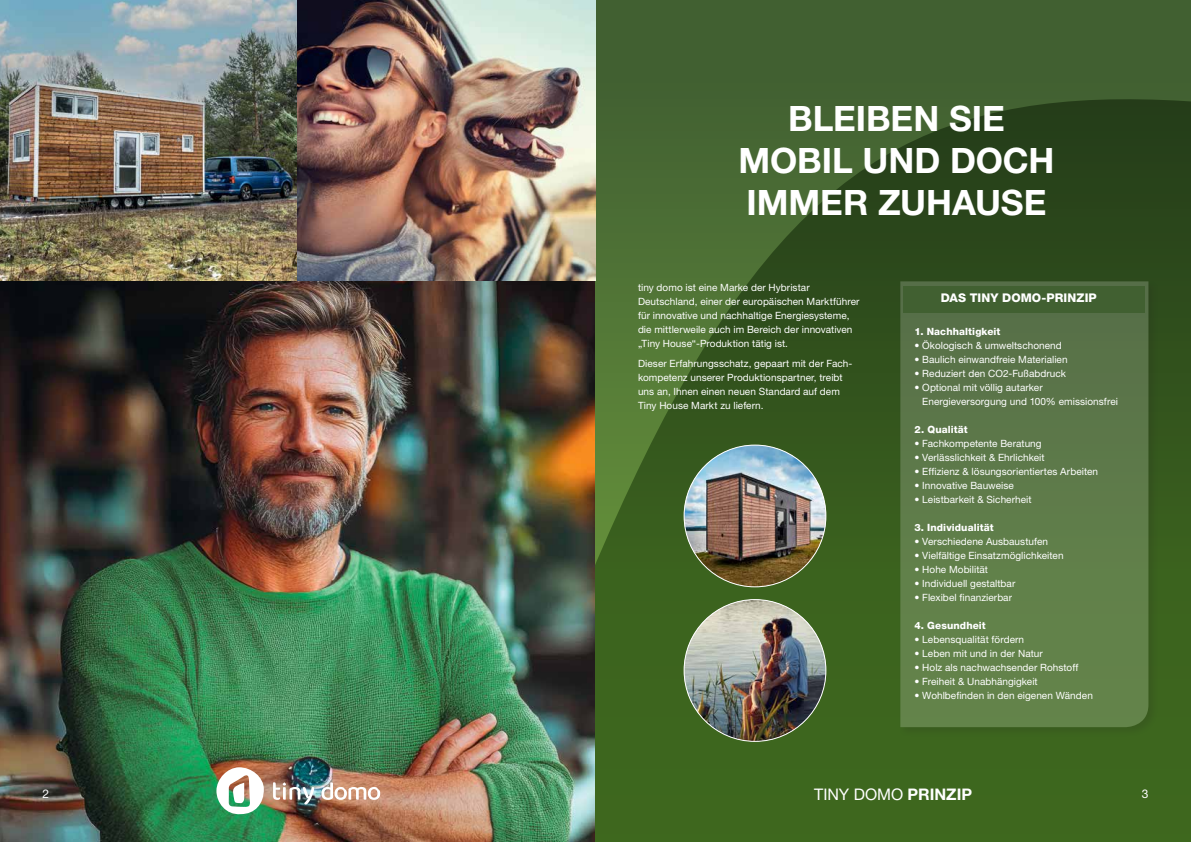
<style>
.page{position:relative;width:1191px;height:842px;background:#fff}
.page>*{position:absolute;margin:0;border:0;box-sizing:border-box;transform-origin:0 0}
.t1{font:700 35px/42px "Helvetica Neue LT Std";letter-spacing:-.005em;color:#fff}
.t2{font:16px "Helvetica Neue LT Std";letter-spacing:-.005em;color:#fff}
.t3{font:800 12px "Helvetica Neue LT Std";color:#fff}
.t4{font:12px "Helvetica Neue LT Std";color:#fff}
.t5{font:10px/14px "Helvetica Neue LT Std";letter-spacing:.005em;color:#fff}
.t6{font:800 10px "Helvetica Neue LT Std";letter-spacing:.01em;color:#fff}
.s1{font-weight:700}
</style>
<div class="page">
<img style="left:0;top:281px;width:595px;height:561px">
<div style="left:595px;top:0;width:596px;height:842px;background:#416031"></div>
<svg style="left:595px;top:98px;width:596px;height:744px;background:#3a5d22"></svg>
<div style="left:898px;top:279px;width:260px;height:458px;background:#231f20;opacity:.75"></div>
<svg style="left:900px;top:281px;width:248px;height:446px;background:#5e7b49"></svg>
<img style="left:684px;top:445px;width:142px;height:142px;border-radius:71px">
<img style="left:684px;top:600px;width:142px;height:141px;border-radius:71px">
<img style="left:0;top:0;width:298px;height:281px">
<img style="left:298px;top:0;width:297px;height:281px">
<div style="left:904px;top:286px;width:240px;height:27px;background:#416031"></div>
<svg style="left:216px;top:767px;width:48px;height:48px"></svg>
<svg style="left:273px;top:782px;width:41px;height:22px"></svg>
<svg style="left:321px;top:782px;width:59px;height:18px"></svg>
<h1 class="t1" style="left:738px;top:97px;width:268px;text-indent:50px">BLEIBEN SIE<br>MOBIL</h1>
<h1 class="t1" style="left:746px;top:139px;width:309px;text-align:right">UND DOCH<br>IMM ER ZUHAUSE</h1>
<p class="t5" style="left:638px;top:281px;width:223px">tiny domo ist eine Marke der Hybristar Deutschland, einer der europäischen Marktführer für innovative und nachhaltige Energiesysteme, die mittlerweile auch im Bereich der innovativen „Tiny House“-Produktion tätig ist.</p>
<p class="t5" style="left:638px;top:356px;width:216px">Dieser Erfahrungsschatz, gepaart mit der Fach&shy;kompetenz unserer Produktionspartner, treibt uns an, Ihnen einen neuen Standard auf dem Tiny House Markt zu liefern.</p>
<p class="t3" style="left:940px;top:291px;width:151px">Das Tiny Domo-Prinzip</p>
<p class="t6" style="left:914px;top:325px;width:87px">1. Nachhaltigkeit</p>
<p class="t5" style="left:914px;top:338px;width:149px">• Ökologisch &amp; umweltschonend</p>
<p class="t5" style="left:914px;top:352px;width:155px">• Baulich einwandfreie Materialien</p>
<p class="t5" style="left:914px;top:366px;width:153px">• Reduziert den CO2-Fußabdruck</p>
<p class="t5" style="left:922px;top:380px;width:197px;text-indent:-8px">• Optional mit völlig autarker<br>Energieversorgung und 100% emissionsfrei</p>
<p class="t6" style="left:914px;top:423px;width:55px">2. Qualität</p>
<p class="t5" style="left:914px;top:436px;width:129px">• Fachkompetente Beratung</p>
<p class="t5" style="left:914px;top:450px;width:132px">• Verlässlichkeit &amp; Ehrlichkeit</p>
<p class="t5" style="left:914px;top:464px;width:185px">• Effizienz &amp; lösungsorientiertes Arbeiten</p>
<p class="t5" style="left:914px;top:478px;width:101px">• Innovative Bauweise</p>
<p class="t5" style="left:914px;top:492px;width:119px">• Leistbarkeit &amp; Sicherheit</p>
<p class="t6" style="left:914px;top:521px;width:81px">3. Individualität</p>
<p class="t5" style="left:914px;top:534px;width:135px">• Verschiedene Ausbaustufen</p>
<p class="t5" style="left:914px;top:548px;width:151px">• Vielfältige Einsatzmöglichkeiten</p>
<p class="t5" style="left:914px;top:562px;width:75px">• Hohe Mobilität</p>
<p class="t5" style="left:914px;top:576px;width:102px">• Individuell gestaltbar</p>
<p class="t5" style="left:914px;top:590px;width:99px">• Flexibel finanzierbar</p>
<p class="t6" style="left:914px;top:619px;width:73px">4. Gesundheit</p>
<p class="t5" style="left:914px;top:632px;width:111px">• Lebensqualität fördern</p>
<p class="t5" style="left:914px;top:646px;width:130px">• Leben mit und in der Natur</p>
<p class="t5" style="left:914px;top:660px;width:166px">• Holz als nachwachsender Rohstoff</p>
<p class="t5" style="left:914px;top:674px;width:125px">• Freiheit &amp; Unabhängigkeit</p>
<p class="t5" style="left:914px;top:688px;width:180px">• Wohlbefinden in den eigenen Wänden</p>
<p class="t4" style="left:43px;top:786px;width:8px">2</p>
<h2 class="t2" style="left:814px;top:784px;width:159px">TINY DOMO <span class="s1">PRINZIP</span></h2>
<p class="t4" style="left:1141px;top:786px;width:8px">3</p>
</div>
